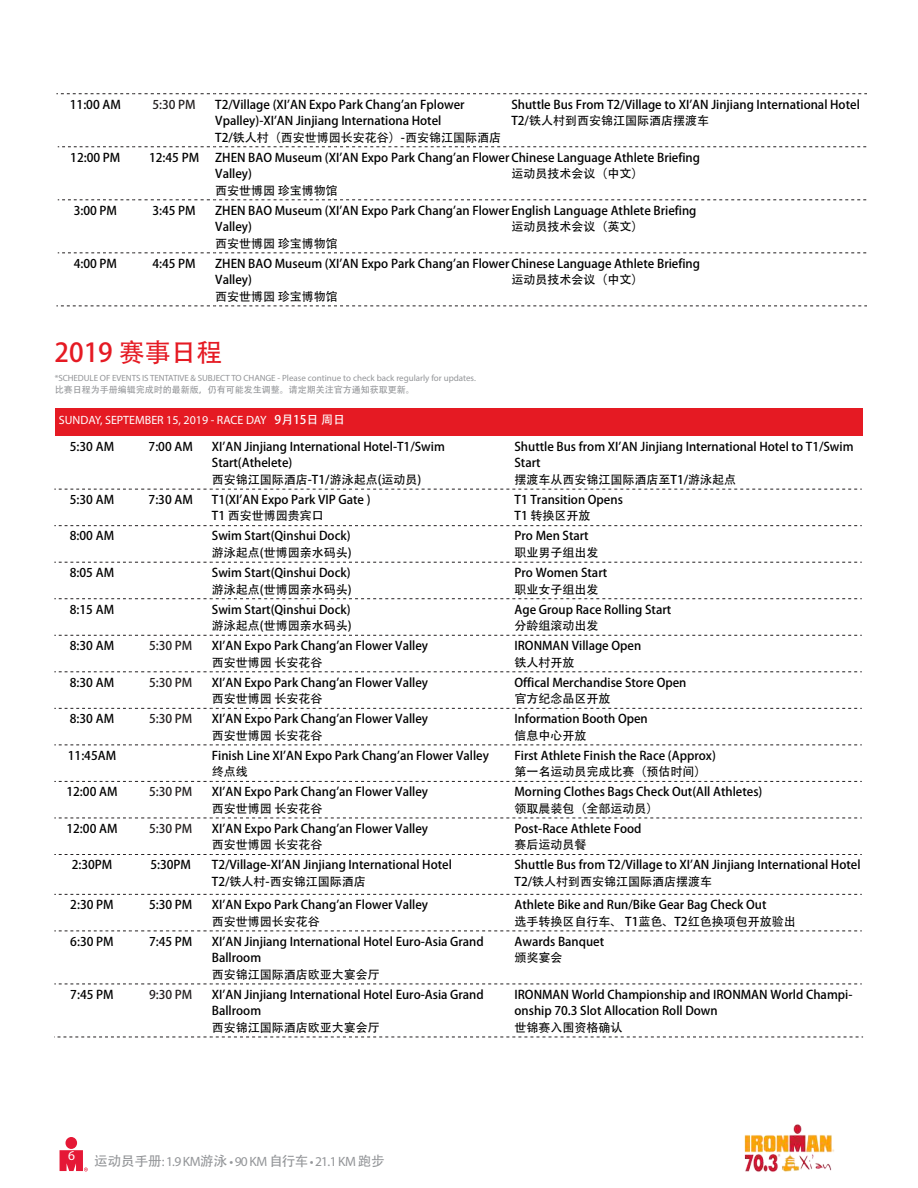
<style>
.page{position:relative;width:918px;height:1188px;background:#fff}
.page>*{position:absolute;margin:0;border:0;box-sizing:border-box;transform-origin:0 0}
.t1{font:25.95px "Adobe Heiti Std";color:#e51a23}
.t2{font:13.5px "Myriad Pro";letter-spacing:-.03em;color:#939598}
.t3{font:13.5px "Myriad Pro";color:#fff}
.t4{font:12px/16.5px "Adobe Heiti Std";color:#000}
.t5{font:12px "Adobe Heiti Std";color:#231f20}
.t6{font:12px "Myriad Pro";color:#fff}
.t7{font:9px "Myriad Pro";letter-spacing:-.005em;color:#939598}
.t8{font:9px "Adobe Heiti Std";color:#939598}
.s1{font-family:"Adobe Heiti Std"}
</style>
<div class="page">
<img style="left:744px;top:1124px;width:90px;height:48px">
<div style="left:66px;top:1137px;width:11px;height:12px;background:#e51836;border-radius:50%"></div>
<svg style="left:60px;top:1150px;width:28px;height:21px"></svg>
<div style="left:55px;top:409px;width:807px;height:27px;background:#e51a23"></div>
<svg style="left:55px;top:489px;width:807px;height:1px"></svg>
<svg style="left:55px;top:525px;width:807px;height:1px"></svg>
<svg style="left:55px;top:562px;width:807px;height:1px"></svg>
<svg style="left:55px;top:598px;width:807px;height:1px"></svg>
<svg style="left:55px;top:635px;width:807px;height:1px"></svg>
<svg style="left:55px;top:671px;width:807px;height:1px"></svg>
<svg style="left:55px;top:708px;width:807px;height:1px"></svg>
<svg style="left:55px;top:745px;width:807px;height:1px"></svg>
<svg style="left:55px;top:781px;width:807px;height:1px"></svg>
<svg style="left:55px;top:818px;width:807px;height:1px"></svg>
<svg style="left:55px;top:854px;width:807px;height:1px"></svg>
<svg style="left:55px;top:893px;width:807px;height:2px"></svg>
<svg style="left:55px;top:931px;width:807px;height:1px"></svg>
<svg style="left:55px;top:984px;width:807px;height:1px"></svg>
<svg style="left:57px;top:1037px;width:806px;height:1px"></svg>
<svg style="left:56px;top:93px;width:810px;height:1px"></svg>
<svg style="left:58px;top:146px;width:808px;height:1px"></svg>
<svg style="left:58px;top:199px;width:808px;height:1px"></svg>
<svg style="left:56px;top:306px;width:810px;height:1px"></svg>
<svg style="left:58px;top:252px;width:808px;height:1px"></svg>
<p class="t4" style="left:70px;top:96px;width:52px">11:00 AM</p>
<p class="t5" style="left:152px;top:97px;width:45px">5:30 PM</p>
<p class="t4" style="left:215px;top:96px;width:287px">T2/Village (XI'AN Expo Park Chang'an Fplower<br>Vpalley)-XI'AN Jinjiang Internationa Hotel<br>T2/铁人村（西安世博园长安花谷）-西安锦江国际酒店</p>
<p class="t4" style="left:511px;top:96px;width:350px">Shuttle Bus From T2/Village to XI'AN Jinjiang International Hotel<br>T2/铁人村到西安锦江国际酒店摆渡车</p>
<p class="t4" style="left:70px;top:149px;width:52px">12:00 PM</p>
<p class="t4" style="left:149px;top:149px;width:52px">12:45 PM</p>
<p class="t4" style="left:215px;top:149px;width:486px">ZHEN BAO Museum (XI'AN Expo Park Chang'an Flower Chinese Language Athlete Briefing<br>Valley)<br>西安世博园 珍宝博物馆</p>
<p class="t4" style="left:511px;top:166px;width:133px">运动员技术会议（中文）</p>
<p class="t4" style="left:74px;top:202px;width:45px">3:00 PM</p>
<p class="t4" style="left:152px;top:202px;width:45px">3:45 PM</p>
<p class="t4" style="left:215px;top:202px;width:483px">ZHEN BAO Museum (XI'AN Expo Park Chang'an Flower English Language Athlete Briefing<br>Valley)<br>西安世博园 珍宝博物馆</p>
<p class="t4" style="left:511px;top:219px;width:133px">运动员技术会议（英文）</p>
<p class="t4" style="left:74px;top:255px;width:45px">4:00 PM</p>
<p class="t4" style="left:152px;top:255px;width:45px">4:45 PM</p>
<p class="t4" style="left:215px;top:255px;width:486px">ZHEN BAO Museum (XI'AN Expo Park Chang'an Flower Chinese Language Athlete Briefing<br>Valley)<br>西安世博园 珍宝博物馆</p>
<p class="t4" style="left:511px;top:272px;width:133px">运动员技术会议（中文）</p>
<h1 class="t1" style="left:55px;top:337px;width:170px">2019 赛事日程</h1>
<p class="t7" style="left:55px;top:372px;width:423px">*SCHEDULE OF EVENTS IS TENTATIVE &amp; SUBJECT TO CHANGE - Please continue to check back regularly for updates.</p>
<p class="t8" style="left:55px;top:384px;width:361px">比赛日程为手册编辑完成时的最新版，仍有可能发生调整。请定期关注官方通知获取更新。</p>
<p class="t6" style="left:59px;top:413px;width:288px">SUNDAY, SEPTEMBER 15, 2019 - RACE DAY <span class="s1">9月15日 周日</span></p>
<p class="t4" style="left:70px;top:439px;width:46px">5:30 AM</p>
<p class="t4" style="left:149px;top:439px;width:46px">7:00 AM</p>
<p class="t4" style="left:212px;top:439px;width:234px">XI'AN Jinjiang International Hotel-T1/Swim<br>Start(Athelete)<br>西安锦江国际酒店-T1/游泳起点(运动员)</p>
<p class="t4" style="left:515px;top:439px;width:341px">Shuttle Bus from XI'AN Jinjiang International Hotel to T1/Swim<br>Start<br>摆渡车从西安锦江国际酒店至T1/游泳起点</p>
<p class="t4" style="left:70px;top:492px;width:46px">5:30 AM</p>
<p class="t4" style="left:149px;top:492px;width:46px">7:30 AM</p>
<p class="t4" style="left:212px;top:492px;width:160px">T1(XI'AN Expo Park VIP Gate )<br>T1 西安世博园贵宾口</p>
<p class="t4" style="left:515px;top:492px;width:110px">T1 Transition Opens<br>T1 转换区开放</p>
<p class="t4" style="left:70px;top:528px;width:46px">8:00 AM</p>
<p class="t4" style="left:212px;top:528px;width:141px">Swim Start(Qinshui Dock)游泳起点(世博园亲水码头)</p>
<p class="t4" style="left:515px;top:528px;width:85px">Pro Men Start职业男子组出发</p>
<p class="t4" style="left:70px;top:565px;width:46px">8:05 AM</p>
<p class="t4" style="left:212px;top:565px;width:141px">Swim Start(Qinshui Dock)游泳起点(世博园亲水码头)</p>
<p class="t4" style="left:515px;top:565px;width:94px">Pro Women Start职业女子组出发</p>
<p class="t4" style="left:70px;top:601px;width:46px">8:15 AM</p>
<p class="t4" style="left:212px;top:601px;width:141px">Swim Start(Qinshui Dock)游泳起点(世博园亲水码头)</p>
<p class="t4" style="left:515px;top:601px;width:158px">Age Group Race Rolling Start分龄组滚动出发</p>
<p class="t4" style="left:70px;top:638px;width:46px">8:30 AM</p>
<p class="t5" style="left:149px;top:639px;width:45px">5:30 PM</p>
<p class="t4" style="left:212px;top:638px;width:218px">XI'AN Expo Park Chang'an Flower Valley西安世博园 长安花谷</p>
<p class="t4" style="left:515px;top:638px;width:128px">IRONMAN Village Open铁人村开放</p>
<p class="t4" style="left:70px;top:674px;width:46px">8:30 AM</p>
<p class="t5" style="left:149px;top:675px;width:45px">5:30 PM</p>
<p class="t4" style="left:212px;top:674px;width:218px">XI'AN Expo Park Chang'an Flower Valley西安世博园 长安花谷</p>
<p class="t4" style="left:515px;top:674px;width:173px">Offical Merchandise Store Open官方纪念品区开放</p>
<p class="t4" style="left:70px;top:711px;width:46px">8:30 AM</p>
<p class="t5" style="left:149px;top:712px;width:45px">5:30 PM</p>
<p class="t4" style="left:212px;top:711px;width:218px">XI'AN Expo Park Chang'an Flower Valley西安世博园 长安花谷</p>
<p class="t4" style="left:515px;top:711px;width:135px">Information Booth Open信息中心开放</p>
<p class="t4" style="left:68px;top:747px;width:50px">11:45AM</p>
<p class="t4" style="left:212px;top:747px;width:279px">Finish Line XI'AN Expo Park Chang'an Flower Valley终点线</p>
<p class="t4" style="left:515px;top:747px;width:203px">First Athlete Finish the Race (Approx)第一名运动员完成比赛（预估时间）</p>
<p class="t4" style="left:67px;top:784px;width:52px">12:00 AM</p>
<p class="t5" style="left:149px;top:785px;width:45px">5:30 PM</p>
<p class="t4" style="left:212px;top:784px;width:218px">XI'AN Expo Park Chang'an Flower Valley西安世博园 长安花谷</p>
<p class="t4" style="left:515px;top:784px;width:249px">Morning Clothes Bags Check Out(All Athletes)领取晨装包（全部运动员）</p>
<p class="t4" style="left:67px;top:820px;width:52px">12:00 AM</p>
<p class="t5" style="left:149px;top:821px;width:45px">5:30 PM</p>
<p class="t4" style="left:212px;top:820px;width:218px">XI'AN Expo Park Chang'an Flower Valley西安世博园 长安花谷</p>
<p class="t4" style="left:515px;top:820px;width:128px">Post-Race Athlete Food赛后运动员餐</p>
<p class="t4" style="left:72px;top:857px;width:42px">2:30PM</p>
<p class="t4" style="left:150px;top:857px;width:42px">5:30PM</p>
<p class="t4" style="left:212px;top:857px;width:241px">T2/Village-XI'AN Jinjiang International Hotel<br>T2/铁人村-西安锦江国际酒店</p>
<p class="t4" style="left:515px;top:857px;width:348px">Shuttle Bus from T2/Village to XI'AN Jinjiang International Hotel<br>T2/铁人村到西安锦江国际酒店摆渡车</p>
<p class="t4" style="left:70px;top:897px;width:45px">2:30 PM</p>
<p class="t4" style="left:149px;top:897px;width:45px">5:30 PM</p>
<p class="t4" style="left:212px;top:897px;width:218px">XI'AN Expo Park Chang'an Flower Valley西安世博园长安花谷</p>
<p class="t4" style="left:515px;top:897px;width:283px">Athlete Bike and Run/Bike Gear Bag Check Out<br>选手转换区自行车、 T1蓝色、T2红色换项包开放验出</p>
<p class="t4" style="left:70px;top:933px;width:45px">6:30 PM</p>
<p class="t4" style="left:149px;top:933px;width:45px">7:45 PM</p>
<p class="t4" style="left:212px;top:933px;width:273px">XI'AN Jinjiang International Hotel Euro-Asia Grand<br>Ballroom<br>西安锦江国际酒店欧亚大宴会厅</p>
<p class="t4" style="left:515px;top:933px;width:91px">Awards Banquet颁奖宴会</p>
<p class="t4" style="left:70px;top:986px;width:45px">7:45 PM</p>
<p class="t5" style="left:149px;top:987px;width:45px">9:30 PM</p>
<p class="t4" style="left:212px;top:986px;width:273px">XI'AN Jinjiang International Hotel Euro-Asia Grand<br>Ballroom<br>西安锦江国际酒店欧亚大宴会厅</p>
<p class="t4" style="left:515px;top:986px;width:339px">IRONMAN World Championship and IRONMAN World Champi&shy;onship 70.3 Slot Allocation Roll Down<br>世锦赛入围资格确认</p>
<p class="t3" style="left:68px;top:1147px;width:8px">6</p>
<p class="t2" style="left:94px;top:1153px;width:292px"><span class="s1">运动员手册</span>: 1.9 KM<span class="s1">游泳</span> • 90 KM <span class="s1">自行车</span> • 21.1 KM <span class="s1">跑步</span></p>
</div>
